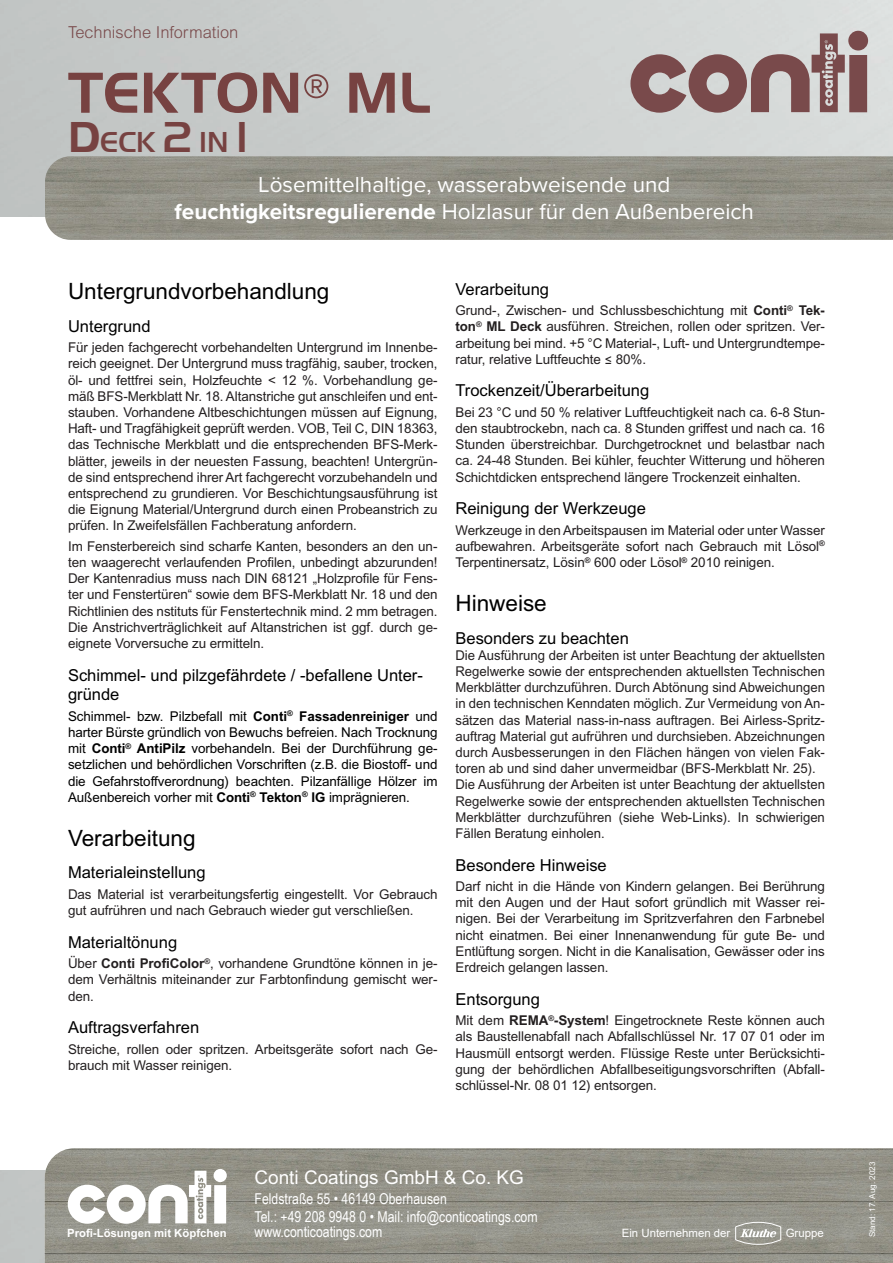
<style>
.page{position:relative;width:893px;height:1263px;background:#fff}
.page>*{position:absolute;margin:0;border:0;box-sizing:border-box;transform-origin:0 0}
.t1{font:700 60px "Handel Got D";color:#774241}
.t2{font:500 30px "Handel Got D";color:#774241}
.t3{font:22.5px/27px "Proxima Nova";color:#fff;text-align:center}
.Oberpunkt{font:22.5px "Arial MT Std";color:#000}
.t4{font:18.9px "Arial MT Std";color:#fff}
.Unterpunkt{font:16.5px/19.8px "Arial MT Std";color:#000}
.t5{font:300 16.5px "Arial MT Std";color:#794a4b}
.t6{font:15px/18px "Arial Narrow";color:#fff}
.Textblock{font:13.5px/16.2px "Arial MT Std";letter-spacing:-.005em;color:#231f20;text-align:justify}
.Textblock-2{font:13.5px/16.2px "Arial MT Std";letter-spacing:-.005em;color:#000;text-align:justify}
.t7{font:700 11.4px "Arial MT Std";color:#fff}
.t8{font:11.4px "Arial";color:#fff}
.t9{font:8.1px "Arial MT Std";color:#fff}
.s1{font-family:"Proxima Nova";font-size:57px}
.s2{font-weight:700;font-size:45px}
.s3{font-size:45px}
.s4{font-weight:700}
</style>
<div class="page">
<img style="left:45px;top:1148px;width:848px;height:115px">
<svg style="left:68px;top:1169px;width:159px;height:55px"></svg>
<svg style="left:735px;top:1221px;width:46px;height:24px"></svg>
<img style="left:45px;top:156px;width:848px;height:84px">
<svg style="left:630px;top:31px;width:238px;height:82px;background:#aa9696"></svg>
<p class="t5" style="left:68px;top:23px;width:172px">Technische Information</p>
<h1 class="t1" style="left:68px;top:59px;width:364px">TEKTON<span class="s1">®</span> ML</h1>
<h2 class="t2" style="left:68px;top:125px;width:181px"><span class="s2">D</span>ECK <span class="s3">2</span> IN <span class="s3">1</span></h2>
<h3 class="t3" style="left:175px;top:170px;width:581px">Lösemittelhaltige, wasserabweisende und <span class="s4">feuchtigkeitsregulierende</span> Holzlasur für den Außenbereich</h3>
<p class="Oberpunkt" style="left:68px;top:278px;width:263px">Untergrundvorbehandlung</p>
<p class="Unterpunkt" style="left:68px;top:316px;width:84px">Untergrund</p>
<p class="Textblock" style="left:68px;top:339px;width:371px">Für jeden fachgerecht vorbehandelten Untergrund im Innenbe&shy;reich geeignet. Der Untergrund muss tragfähig, sauber, trocken, öl- und fettfrei sein, Holzfeuchte &lt; 12 %. Vorbehandlung ge&shy;mäß BFS-Merkblatt Nr. 18. Altanstriche gut anschleifen und ent&shy;stauben. Vorhandene Altbeschichtungen müssen auf Eignung, Haft- und Tragfähigkeit geprüft werden. VOB, Teil C, DIN 18363, das Technische Merkblatt und die entsprechenden BFS-Merk&shy;blätter, jeweils in der neuesten Fassung, beachten! Untergrün&shy;de sind entsprechend ihrer Art fachgerecht vorzubehandeln und entsprechend zu grundieren. Vor Beschichtungsausführung ist die Eignung Material/Untergrund durch einen Probeanstrich zu prüfen. In Zweifelsfällen Fachberatung anfordern.</p>
<p class="Textblock" style="left:68px;top:538px;width:371px">Im Fensterbereich sind scharfe Kanten, besonders an den un&shy;ten waagerecht verlaufenden Profilen, unbedingt abzurunden!<br>Der Kantenradius muss nach DIN 68121 „Holzprofile für Fens&shy;ter und Fenstertüren“ sowie dem BFS-Merkblatt Nr. 18 und den Richtlinien des nstituts für Fenstertechnik mind. 2 mm betragen.<br>Die Anstrichverträglichkeit auf Altanstrichen ist ggf. durch ge&shy;eignete Vorversuche zu ermitteln.</p>
<p class="Unterpunkt" style="left:68px;top:665px;width:356px">Schimmel- und pilzgefährdete / -befallene Unter&shy;gründe</p>
<p class="Textblock-2" style="left:68px;top:708px;width:371px">Schimmel- bzw. Pilzbefall mit <span class="s4">Conti</span><sup>®</sup> <span class="s4">Fassadenreiniger</span> und harter Bürste gründlich von Bewuchs befreien. Nach Trocknung mit <span class="s4">Conti</span><sup>®</sup> <span class="s4">AntiPilz</span> vorbehandeln. Bei der Durchführung ge&shy;setzlichen und behördlichen Vorschriften (z.B. die Biostoff- und die Gefahrstoffverordnung) beachten. Pilzanfällige Hölzer im Außenbereich vorher mit <span class="s4">Conti</span><sup>®</sup> <span class="s4">Tekton</span><sup>®</sup> <span class="s4">IG</span> imprägnieren.</p>
<p class="Oberpunkt" style="left:68px;top:825px;width:129px">Verarbeitung</p>
<p class="Unterpunkt" style="left:68px;top:863px;width:139px">Materialeinstellung</p>
<p class="Textblock" style="left:68px;top:886px;width:371px">Das Material ist verarbeitungsfertig eingestellt. Vor Gebrauch gut aufrühren und nach Gebrauch wieder gut verschließen.</p>
<p class="Unterpunkt" style="left:68px;top:932px;width:111px">Materialtönung</p>
<p class="Textblock" style="left:68px;top:955px;width:371px">Über <span class="s4">Conti ProfiColor</span><sup>®</sup>, vorhandene Grundtöne können in je&shy;dem Verhältnis miteinander zur Farbtonfindung gemischt wer&shy;den.</p>
<p class="Unterpunkt" style="left:68px;top:1017px;width:133px">Auftragsverfahren</p>
<p class="Textblock" style="left:68px;top:1040px;width:371px">Streiche, rollen oder spritzen. Arbeitsgeräte sofort nach Ge&shy;brauch mit Wasser reinigen.</p>
<p class="Unterpunkt" style="left:455px;top:279px;width:95px">Verarbeitung</p>
<p class="Textblock" style="left:455px;top:302px;width:371px">Grund-, Zwischen- und Schlussbeschichtung mit <span class="s4">Conti</span><sup>®</sup> <span class="s4">Tek&shy;ton</span><sup>®</sup> <span class="s4">ML Deck</span> ausführen. Streichen, rollen oder spritzen. Ver&shy;arbeitung bei mind. +5 °C Material-, Luft- und Untergrundtempe&shy;ratur, relative Luftfeuchte ≤ 80%.</p>
<p class="Unterpunkt" style="left:455px;top:381px;width:195px">Trockenzeit/Überarbeitung</p>
<p class="Textblock" style="left:455px;top:404px;width:371px">Bei 23 °C und 50 % relativer Luftfeuchtigkeit nach ca. 6-8 Stun&shy;den staubtrockebn, nach ca. 8 Stunden griffest und nach ca. 16<br>Stunden überstreichbar. Durchgetrocknet und belastbar nach ca. 24-48 Stunden. Bei kühler, feuchter Witterung und höheren Schichtdicken entsprechend längere Trockenzeit einhalten.</p>
<p class="Unterpunkt" style="left:455px;top:498px;width:192px">Reinigung der Werkzeuge</p>
<p class="Textblock" style="left:455px;top:522px;width:371px">Werkzeuge in den Arbeitspausen im Material oder unter Wasser aufbewahren. Arbeitsgeräte sofort nach Gebrauch mit Lösol<sup>® </sup>Terpentinersatz, Lösin<sup>®</sup> 600 oder Lösol<sup>®</sup> 2010 reinigen.</p>
<p class="Oberpunkt" style="left:455px;top:590px;width:93px">Hinweise</p>
<p class="Unterpunkt" style="left:455px;top:628px;width:175px">Besonders zu beachten</p>
<p class="Textblock" style="left:455px;top:647px;width:371px">Die Ausführung der Arbeiten ist unter Beachtung der aktuellsten Regelwerke sowie der entsprechenden aktuellsten Technischen Merkblätter durchzuführen. Durch Abtönung sind Abweichungen in den technischen Kenndaten möglich. Zur Vermeidung von An&shy;sätzen das Material nass-in-nass auftragen. Bei Airless-Spritz&shy;auftrag Material gut aufrühren und durchsieben. Abzeichnungen durch Ausbesserungen in den Flächen hängen von vielen Fak&shy;toren ab und sind daher unvermeidbar (BFS-Merkblatt Nr. 25).</p>
<p class="Textblock" style="left:455px;top:776px;width:371px">Die Ausführung der Arbeiten ist unter Beachtung der aktuellsten Regelwerke sowie der entsprechenden aktuellsten Technischen Merkblätter durchzuführen (siehe Web-Links). In schwierigen Fällen Beratung einholen.</p>
<p class="Unterpunkt" style="left:455px;top:855px;width:153px">Besondere Hinweise</p>
<p class="Textblock" style="left:455px;top:878px;width:371px">Darf nicht in die Hände von Kindern gelangen. Bei Berührung mit den Augen und der Haut sofort gründlich mit Wasser rei&shy;nigen. Bei der Verarbeitung im Spritzverfahren den Farbnebel nicht einatmen. Bei einer Innenanwendung für gute Be- und Entlüftung sorgen. Nicht in die Kanalisation, Gewässer oder ins Erdreich gelangen lassen.</p>
<p class="Unterpunkt" style="left:455px;top:989px;width:86px">Entsorgung</p>
<p class="Textblock" style="left:455px;top:1012px;width:371px">Mit dem <span class="s4">REMA</span><sup>®</sup><span class="s4">-System</span>! Eingetrocknete Reste können auch als Baustellenabfall nach Abfallschlüssel Nr. 17 07 01 oder im Hausmüll entsorgt werden. Flüssige Reste unter Berücksichti&shy;gung der behördlichen Abfallbeseitigungsvorschriften (Abfall&shy;schlüssel-Nr. 08 01 12) entsorgen.</p>
<h3 class="t4" style="left:255px;top:1167px;width:271px">Conti Coatings GmbH &amp; Co. KG</h3>
<p class="t6" style="left:255px;top:1189px;width:285px">Feldstraße 55 • 46149 Oberhausen<br>Tel.: +49 208 9948 0 • Mail: info@conticoatings.com</p>
<p class="t6" style="left:255px;top:1222px;width:129px">www.conticoatings.com</p>
<p class="t7" style="left:67px;top:1226px;width:161px">Profi-Lösungen mit Köpfchen</p>
<p class="t8" style="left:622px;top:1225px;width:110px">Ein Unternehmen der</p>
<p class="t8" style="left:786px;top:1225px;width:40px">Gruppe</p>
<p class="t9" style="left:868px;top:1237px;width:77px;rotate:-90deg">Stand: 17. Aug. 2023</p>
</div>
